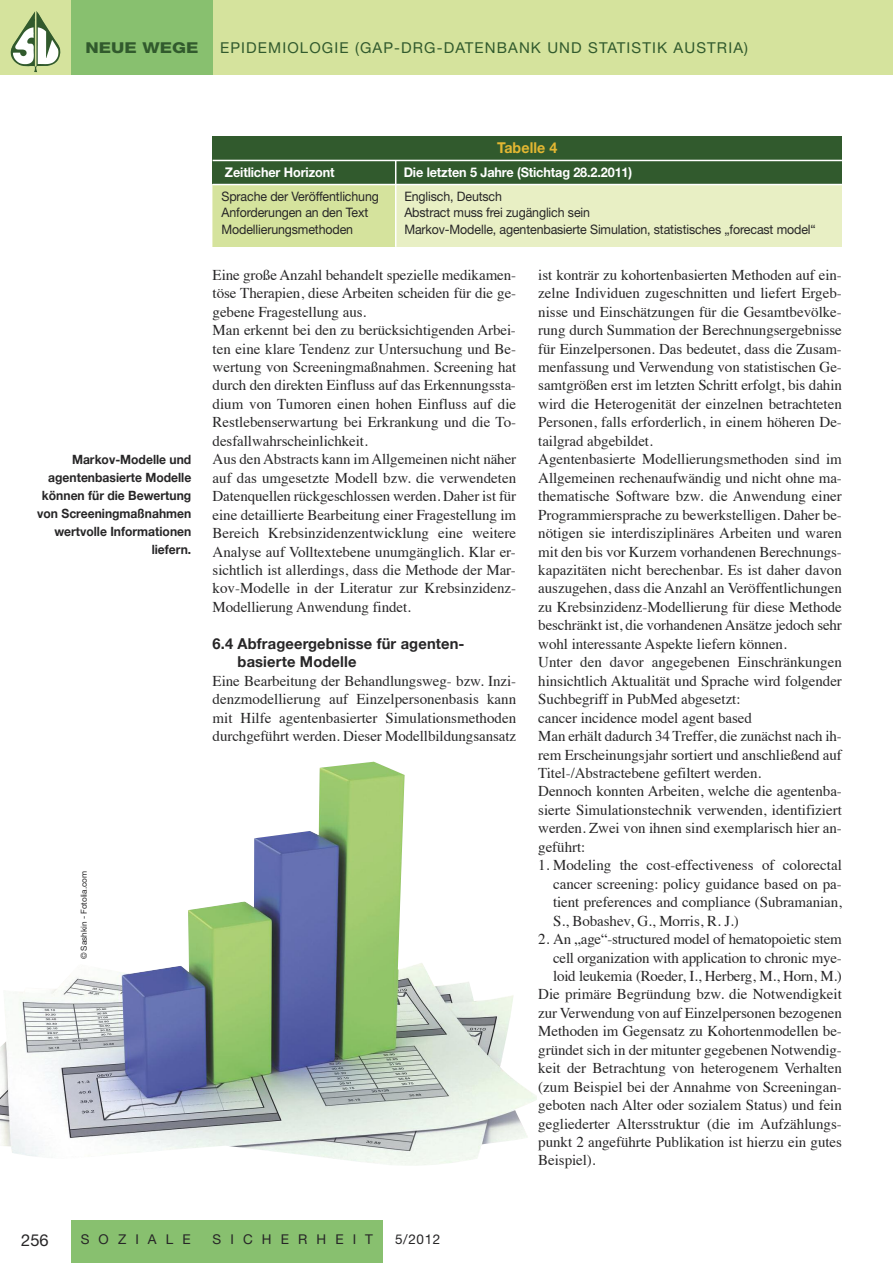
<style>
.page{position:relative;width:893px;height:1263px;background:#fff}
.page>*{position:absolute;margin:0;border:0;box-sizing:border-box;transform-origin:0 0}
.t1{font:16.5px "Helvetica Neue";color:#272627}
.t2{font:15px/18.5px "Times";letter-spacing:-.005em;color:#272627}
.t3{font:15px "Helvetica Neue";letter-spacing:.075em;color:#315a2d}
.t4{font:700 15px/18.5px "Helvetica Neue";letter-spacing:.01em;color:#272627}
.t5{font:800 15px "Helvetica Neue";color:#315a2d;scale:1.2 1}
.t6{font:700 15px "Helvetica Neue";letter-spacing:.005em;color:#e3b732;scale:.95 1}
.t7{font:13.5px "Helvetica Neue";letter-spacing:.675em;color:#272627}
.t8{font:700 13.35px "Helvetica Neue";letter-spacing:-.01em;color:#fff;scale:.95 1}
.t9{font:13.05px "Helvetica Neue";letter-spacing:-.01em;color:#272627;scale:.95 1}
.t10{font:700 12.75px/18px "Helvetica Neue";color:#272627;text-align:right;scale:.95 1}
.t11{font:8.25px "Helvetica Neue";letter-spacing:-.005em;color:#272627}
</style>
<div class="page">
<img style="left:0;top:762px;width:537px;height:404px">
<div style="left:0;top:0;width:893px;height:74px;background:#d5e39d"></div>
<div style="left:71px;top:0;width:142px;height:74px;background:#88c06f"></div>
<div style="left:71px;top:1220px;width:312px;height:43px;background:#88c06f"></div>
<img style="left:11px;top:11px;width:49px;height:61px">
<div style="left:213px;top:150px;width:629px;height:97px;background:#e8efc4"></div>
<div style="left:213px;top:151px;width:182px;height:96px;background:#d5e39d"></div>
<div style="left:213px;top:136px;width:629px;height:48px;background:#315a2d"></div>
<hr style="left:213px;top:184px;width:629px;height:1px;background:#fff">
<hr style="left:213px;top:160px;width:629px;height:1px;background:#fff">
<hr style="left:395px;top:161px;width:1px;height:86px;background:#fff">
<p class="t5" style="left:86px;top:43px;width:96px">NEUE WEGE</p>
<p class="t3" style="left:220px;top:43px;width:529px">EPIDEMIOLOGIE (GAP-DRG-DATENBANK UND STATISTIK AUSTRIA)</p>
<p class="t6" style="left:497px;top:143px;width:65px">Tabelle 4</p>
<p class="t8" style="left:225px;top:167px;width:117px">Zeitlicher Horizont</p>
<p class="t8" style="left:404px;top:167px;width:242px">Die letzten 5 Jahre (Stichtag 28.2.2011)</p>
<p class="t10" style="left:37px;top:450px;width:164px">Markov-Modelle und agentenbasierte Modelle können für die Bewertung von Screeningmaßnahmen wertvolle Informationen liefern.</p>
<p class="t11" style="left:81px;top:959px;width:90px;rotate:-90deg">© Sashkin - Fotolia.com</p>
<p class="t9" style="left:222px;top:191px;width:167px">Sprache der Veröffentlichung</p>
<p class="t9" style="left:404px;top:191px;width:104px">Englisch, Deutsch</p>
<p class="t9" style="left:222px;top:208px;width:156px">Anforderungen an den Text</p>
<p class="t9" style="left:404px;top:208px;width:197px">Abstract muss frei zugänglich sein</p>
<p class="t9" style="left:222px;top:225px;width:140px">Modellierungsmethoden</p>
<p class="t9" style="left:404px;top:225px;width:435px">Markov-Modelle, agentenbasierte Simulation, statistisches „forecast model“</p>
<p class="t2" style="left:213px;top:267px;width:305px">Eine große Anzahl behandelt spezielle medikamen&shy;töse Therapien, diese Arbeiten scheiden für die ge&shy;gebene Fragestellung aus.<br>Man erkennt bei den zu berücksichtigenden Arbei&shy;ten eine klare Tendenz zur Untersuchung und Be&shy;wertung von Screeningmaßnahmen. Screening hat durch den direkten Einfluss auf das Erkennungssta&shy;dium von Tumoren einen hohen Einfluss auf die Restlebenserwartung bei Erkrankung und die To&shy;desfallwahrscheinlichkeit.<br>Aus denAbstracts kann imAllgemeinen nicht näher auf das umgesetzte Modell bzw. die verwendeten Datenquellen rückgeschlossen werden. Daher ist für eine detaillierte Bearbeitung einer Fragestellung im Bereich Krebsinzidenzentwicklung eine weitere Analyse auf Volltextebene unumgänglich. Klar er&shy;sichtlich ist allerdings, dass die Methode der Mar&shy;kov-Modelle in der Literatur zur Krebsinzidenz-Modellierung Anwendung findet.</p>
<p class="t4" style="left:238px;top:634px;width:229px;text-indent:-25px">6.4 Abfrageergebnisse für agenten&shy;basierte Modelle</p>
<p class="t2" style="left:213px;top:673px;width:305px;text-align:justify">Eine Bearbeitung der Behandlungsweg- bzw. Inzi&shy;denzmodellierung auf Einzelpersonenbasis kann mit Hilfe agentenbasierter Simulationsmethoden durchgeführt werden. Dieser Modellbildungsansatz</p>
<p class="t2" style="left:538px;top:267px;width:305px">ist konträr zu kohortenbasierten Methoden auf ein&shy;zelne Individuen zugeschnitten und liefert Ergeb&shy;nisse und Einschätzungen für die Gesamtbevölke&shy;rung durch Summation der Berechnungsergebnisse für Einzelpersonen. Das bedeutet, dass die Zusam&shy;menfassung und Verwendung von statistischen Ge&shy;samtgrößen erst im letzten Schritt erfolgt, bis dahin wird die Heterogenität der einzelnen betrachteten Personen, falls erforderlich, in einem höheren De&shy;tailgrad abgebildet.<br>Agentenbasierte Modellierungsmethoden sind im Allgemeinen rechenaufwändig und nicht ohne ma&shy;thematische Software bzw. die Anwendung einer Programmiersprache zu bewerkstelligen. Daher be&shy;nötigen sie interdisziplinäres Arbeiten und waren mit den bis vor Kurzem vorhandenen Berechnungs&shy;kapazitäten nicht berechenbar. Es ist daher davon auszugehen, dass die Anzahl an Veröffentlichungen zu Krebsinzidenz-Modellierung für diese Methode beschränkt ist, die vorhandenenAnsätze jedoch sehr wohl interessante Aspekte liefern können.<br>Unter den davor angegebenen Einschränkungen hinsichtlich Aktualität und Sprache wird folgender Suchbegriff in PubMed abgesetzt:<br>cancer incidence model agent based<br>Man erhält dadurch 34 Treffer, die zunächst nach ih&shy;rem Erscheinungsjahr sortiert und anschließend auf Titel-/Abstractebene gefiltert werden.<br>Dennoch konnten Arbeiten, welche die agentenba&shy;sierte Simulationstechnik verwenden, identifiziert werden. Zwei von ihnen sind exemplarisch hier an&shy;geführt:</p>
<p class="t2" style="left:553px;top:857px;width:290px;text-align:justify;text-indent:-15px">1. Modeling the cost-effectiveness of colorectal cancer screening: policy guidance based on pa&shy;tient preferences and compliance (Subramanian, S., Bobashev, G., Morris, R. J.)</p>
<p class="t2" style="left:538px;top:931px;width:305px">2. An „age“-structured model of hematopoietic stem</p>
<p class="t2" style="left:553px;top:949px;width:290px">cell organization with application to chronic mye-</p>
<p class="t2" style="left:553px;top:968px;width:290px">loid leukemia (Roeder, I., Herberg, M., Horn, M.)</p>
<p class="t2" style="left:538px;top:986px;width:305px">Die primäre Begründung bzw. die Notwendigkeit</p>
<p class="t2" style="left:538px;top:1005px;width:305px">zur Verwendung von auf Einzelpersonen bezogenen</p>
<p class="t2" style="left:538px;top:1023px;width:305px">Methoden im Gegensatz zu Kohortenmodellen be-</p>
<p class="t2" style="left:538px;top:1042px;width:305px">gründet sich in der mitunter gegebenen Notwendig-</p>
<p class="t2" style="left:538px;top:1060px;width:305px">keit der Betrachtung von heterogenem Verhalten</p>
<p class="t2" style="left:538px;top:1079px;width:305px">(zum Beispiel bei der Annahme von Screeningan-</p>
<p class="t2" style="left:538px;top:1097px;width:305px">geboten nach Alter oder sozialem Status) und fein</p>
<p class="t2" style="left:538px;top:1115px;width:305px">gegliederter Altersstruktur (die im Aufzählungs-</p>
<p class="t2" style="left:538px;top:1134px;width:305px">punkt 2 angeführte Publikation ist hierzu ein gutes</p>
<p class="t2" style="left:538px;top:1152px;width:59px">Beispiel).</p>
<p class="t1" style="left:21px;top:1234px;width:29px">256</p>
<p class="t7" style="left:81px;top:1234px;width:111px">SOZIALE</p>
<p class="t7" style="left:213px;top:1234px;width:162px">SICHERHEIT</p>
<p class="t7" style="left:395px;top:1234px;width:47px">5/2012</p>
</div>
